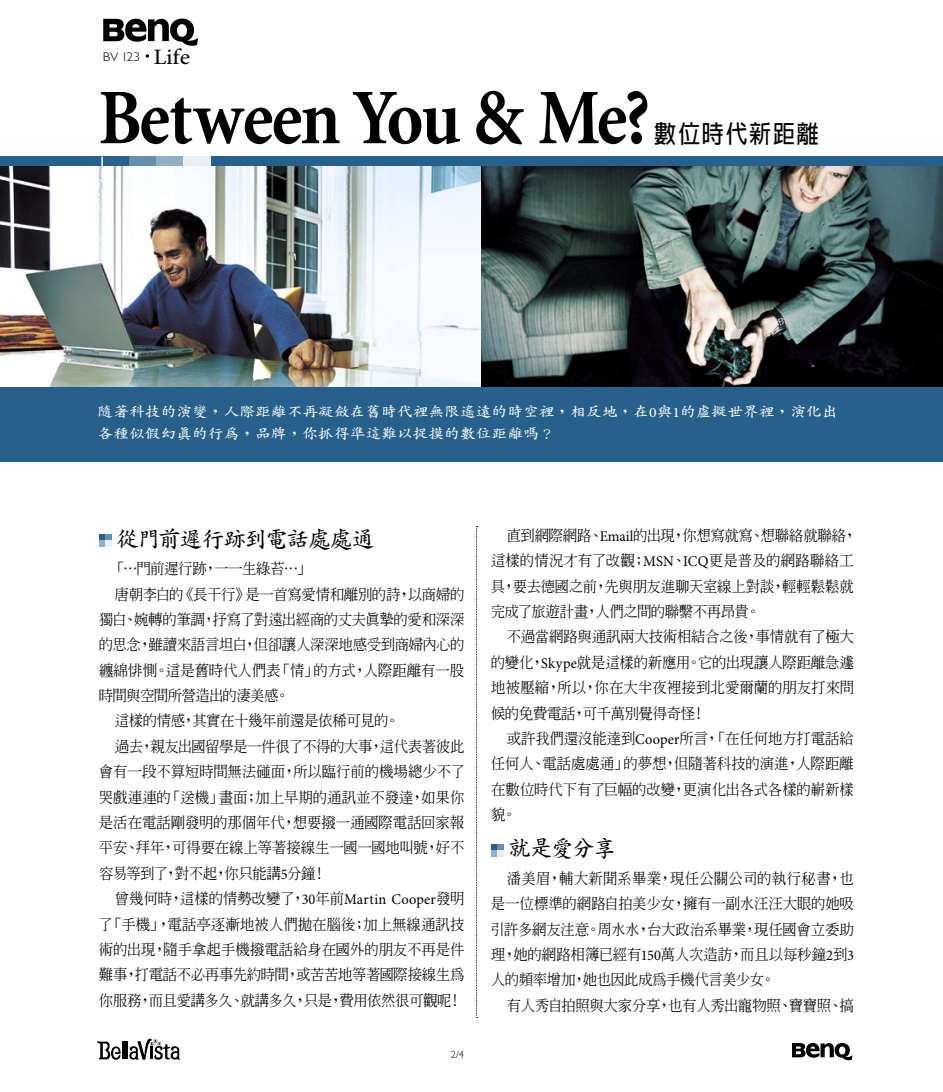
<style>
.page{position:relative;width:943px;height:1092px;background:#fff}
.page>*{position:absolute;margin:0;border:0;box-sizing:border-box;transform-origin:0 0}
.大標{font:700 78.75px "Minion";letter-spacing:-.025em;color:#000;scale:.9 1}
.副標{font:24.5px "AR Heiti Bold B5";letter-spacing:.075em;color:#000;scale:.9 1}
.中標{font:22.75px "AR Kaiti Bold B5";letter-spacing:-.05em;color:#000}
.頁眉_單元{font:22.05px "Minion Pro";color:#000;scale:1.11 1}
.內文{font:14.88px/25.4px "AR Mingti Medium B5";letter-spacing:-.02em;color:#000;text-align:justify}
.前言{font:14.17px/22.8px "AR Kaiti Bold B5";color:#fff;scale:1.11 1}
.t1{font:300 12.6px "Gill Sans";color:#000;scale:1.11 1}
.t2{font:300 10.5px "Gill Sans";color:#000}
.s1{font-family:"Minion Pro"}
</style>
<div class="page">
<svg style="left:97px;top:1038px;width:84px;height:22px"></svg>
<svg style="left:792px;top:1042px;width:60px;height:18px"></svg>
<svg style="left:476px;top:526px;width:1px;height:492px"></svg>
<div style="left:0;top:156px;width:943px;height:305px;background:#26608b"></div>
<img style="left:480px;top:166px;width:463px;height:220px">
<div style="left:99px;top:534px;width:6px;height:7px;background:#26608b"></div>
<div style="left:105px;top:534px;width:7px;height:7px;background:#6790ae"></div>
<svg style="left:99px;top:541px;width:6px;height:6px"></svg>
<div style="left:105px;top:541px;width:7px;height:6px;background:#e9eff3"></div>
<div style="left:497px;top:844px;width:7px;height:6px;background:#6790ae"></div>
<svg style="left:491px;top:844px;width:6px;height:12px"></svg>
<div style="left:497px;top:850px;width:7px;height:6px;background:#e9eff3"></div>
<img style="left:0;top:166px;width:480px;height:220px">
<svg style="left:146px;top:54px;width:3px;height:4px"></svg>
<div style="left:129px;top:156px;width:27px;height:10px;background:#6790ae"></div>
<div style="left:156px;top:156px;width:28px;height:10px;background:#92b0c5"></div>
<div style="left:184px;top:156px;width:27px;height:10px;background:#e9eff3"></div>
<svg style="left:101px;top:156px;width:2px;height:10px"></svg>
<svg style="left:103px;top:19px;width:95px;height:27px"></svg>
<p class="t1" style="left:103px;top:49px;width:35px">BV 123</p>
<p class="頁眉_單元" style="left:153px;top:43px;width:35px">Life</p>
<p class="大標" style="left:98px;top:78px;width:614px">Between You &amp; Me?</p>
<p class="副標" style="left:654px;top:122px;width:184px">數位時代新距離</p>
<p class="前言" style="left:98px;top:400px;width:668px">隨著科技的演變，人際距離不再凝斂在舊時代裡無限遙遠的時空裡，相反地，在<span class="s1">0</span>與<span class="s1">1</span>的虛擬世界裡，演化出各種似假幻真的行為，品牌，你抓得準這難以捉摸的數位距離嗎？</p>
<p class="中標" style="left:116px;top:527px;width:259px">從門前遲行跡到電話處處通</p>
<p class="內文" style="left:110px;top:555px;width:203px">「…門前遲行跡，一一生綠苔…」</p>
<p class="內文" style="left:99px;top:581px;width:367px;text-indent:16px">唐朝李白的《長干行》是一首寫愛情和離別的詩，以商婦的獨白、婉轉的筆調，抒寫了對遠出經商的丈夫真摯的愛和深深的思念，雖讀來語言坦白，但卻讓人深深地感受到商婦內心的纏綿悱惻。這是舊時代人們表「情」的方式，人際距離有一股時間與空間所營造出的淒美感。</p>
<p class="內文" style="left:115px;top:708px;width:286px">這樣的情感，其實在十幾年前還是依稀可見的。</p>
<p class="內文" style="left:99px;top:733px;width:367px;text-indent:16px">過去，親友出國留學是一件很了不得的大事，這代表著彼此會有一段不算短時間無法碰面，所以臨行前的機場總少不了哭戲連連的「送機」畫面；加上早期的通訊並不發達，如果你是活在電話剛發明的那個年代，想要撥一通國際電話回家報平安、拜年，可得要在線上等著接線生一國一國地叫號，好不容易等到了，對不起，你只能講<span class="s1">5</span>分鐘！</p>
<p class="內文" style="left:98px;top:885px;width:368px;text-indent:17px">曾幾何時，這樣的情勢改變了，<span class="s1">30</span>年前<span class="s1">Martin Cooper</span>發明了「手機」，電話亭逐漸地被人們拋在腦後；加上無線通訊技術的出現，隨手拿起手機撥電話給身在國外的朋友不再是件難事，打電話不必再事先約時間，或苦苦地等著國際接線生為你服務，而且愛講多久、就講多久，只是，費用依然很可觀呢！</p>
<p class="t2" style="left:451px;top:1048px;width:15px">2/4</p>
<p class="內文" style="left:490px;top:522px;width:368px;text-align:left;text-indent:16px">直到網際網路、<span class="s1">Email</span>的出現，你想寫就寫、想聯絡就聯絡，這樣的情況才有了改觀；<span class="s1">MSN</span>、<span class="s1">ICQ</span>更是普及的網路聯絡工具，要去德國之前，先與朋友進聊天室線上對談，輕輕鬆鬆就完成了旅遊計畫，人們之間的聯繫不再昂貴。</p>
<p class="內文" style="left:491px;top:624px;width:365px;text-indent:16px">不過當網路與通訊兩大技術相結合之後，事情就有了極大的變化，<span class="s1">Skype</span>就是這樣的新應用。它的出現讓人際距離急遽地被壓縮，所以，你在大半夜裡接到北愛爾蘭的朋友打來問候的免費電話，可千萬別覺得奇怪！</p>
<p class="內文" style="left:491px;top:725px;width:364px;text-indent:16px">或許我們還沒能達到<span class="s1">Cooper</span>所言，「在任何地方打電話給任何人、電話處處通」的夢想，但隨著科技的演進，人際距離在數位時代下有了巨幅的改變，更演化出各式各樣的嶄新樣貌。</p>
<p class="中標" style="left:508px;top:837px;width:109px">就是愛分享</p>
<p class="內文" style="left:490px;top:865px;width:365px;text-indent:16px">潘美眉，輔大新聞系畢業，現任公關公司的執行秘書，也是一位標準的網路自拍美少女，擁有一副水汪汪大眼的她吸引許多網友注意。周水水，台大政治系畢業，現任國會立委助理，她的網路相簿已經有<span class="s1">150</span>萬人次造訪，而且以每秒鐘<span class="s1">2</span>到<span class="s1">3</span>人的頻率增加，她也因此成為手機代言美少女。</p>
<p class="內文" style="left:507px;top:992px;width:349px">有人秀自拍照與大家分享，也有人秀出寵物照、寶寶照、搞</p>
</div>
